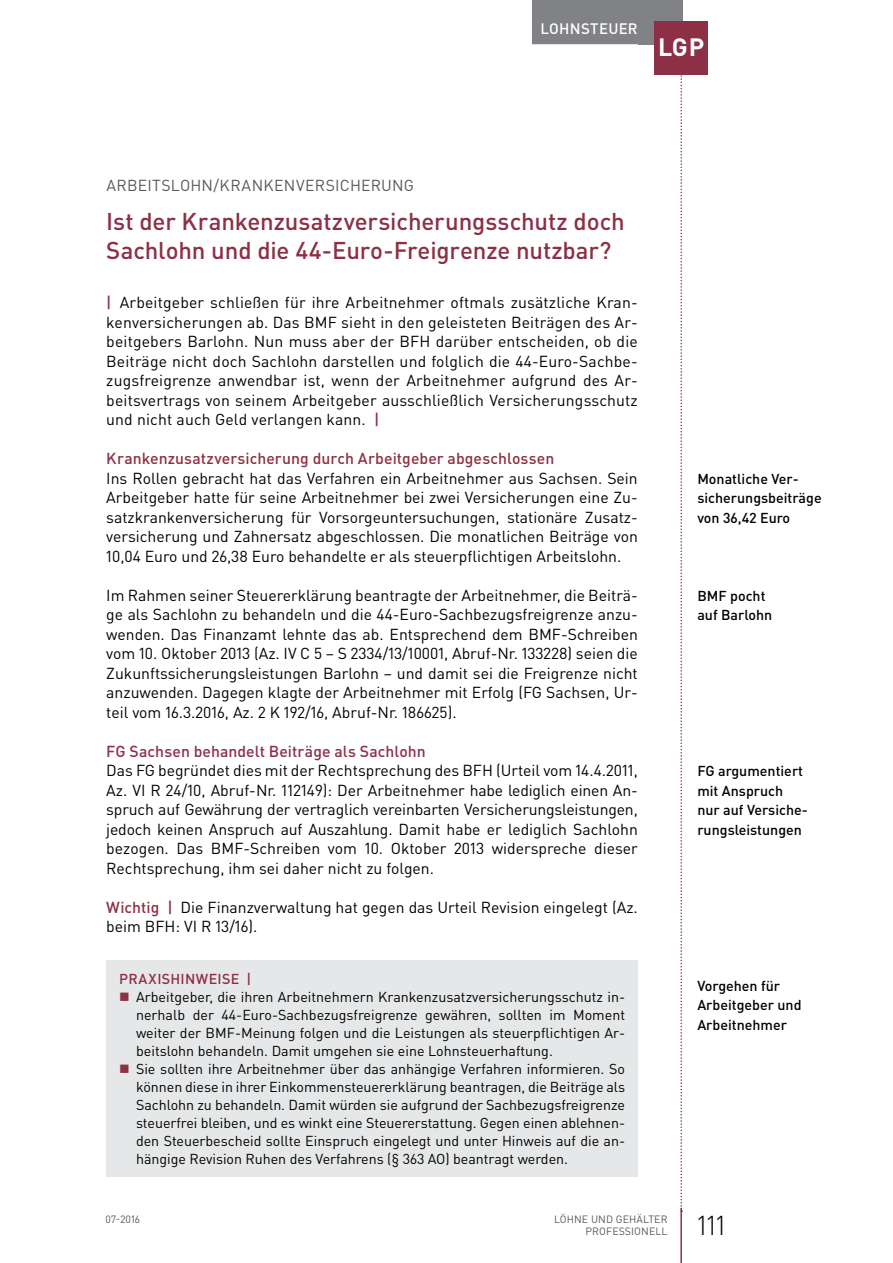
<style>
.page{position:relative;width:893px;height:1263px;background:#fff}
.page>*{position:absolute;margin:0;border:0;box-sizing:border-box;transform-origin:0 0}
.t1{font:300 27px "DIN Pro";color:#000}
.t2{font:700 24.75px "DIN Pro";color:#fff}
.t3{font:500 24px/28.5px "DIN Pro";letter-spacing:-.005em;color:#8d2f45}
.t4{font:15.75px/19.5px "DIN Pro";color:#000;text-align:justify}
.t5{font:500 15.75px "DIN Pro";letter-spacing:.005em;color:#8d2f45}
.t6{font:15.75px "DIN Pro";letter-spacing:.015em;color:#58595b}
.t7{font:500 15px "DIN Pro";letter-spacing:.015em;color:#fff}
.t8{font:14.25px/18px "DIN Pro";letter-spacing:-.005em;color:#000}
.t9{font:500 14.25px/19.5px "DIN Pro";color:#000}
.t10{font:500 14.25px "DIN Pro";letter-spacing:.025em;color:#8d2f45}
.t11{font:10.5px/12.8px "DIN Pro";letter-spacing:.01em;color:#58595b;text-align:right}
.s1{font-weight:500;color:#8d2f45}
</style>
<div class="page">
<svg style="left:680px;top:74px;width:2px;height:1134px"></svg>
<div style="left:638px;top:0;width:44px;height:44px;background:#808285"></div>
<hr style="left:680px;top:1208px;width:2px;height:55px;background:#8d2f45">
<div style="left:532px;top:0;width:114px;height:44px;background:#808285"></div>
<div style="left:655px;top:21px;width:53px;height:53px;background:#8d2f45"></div>
<div style="left:106px;top:960px;width:532px;height:217px;background:#e6e7e8"></div>
<p class="t7" style="left:540px;top:18px;width:99px">Lohnsteuer</p>
<h2 class="t2" style="left:658px;top:30px;width:48px">LGP</h2>
<p class="t6" style="left:106px;top:175px;width:309px">ARBEITSLOHN/KRANKENVERSICHERUNG</p>
<h3 class="t3" style="left:106px;top:206px;width:520px">Ist der Krankenzusatzversicherungsschutz doch<br>Sachlohn und die 44-Euro-Freigrenze nutzbar?</h3>
<p class="t4" style="left:106px;top:292px;width:533px"><span class="s1">|</span> Arbeitgeber schließen für ihre Arbeitnehmer oftmals zusätzliche Kran&shy;kenversicherungen ab. Das BMF sieht in den geleisteten Beiträgen des Ar&shy;beitgebers Barlohn. Nun muss aber der BFH darüber entscheiden, ob die Beiträge nicht doch Sachlohn darstellen und folglich die 44-Euro-Sachbe&shy;zugsfreigrenze anwendbar ist, wenn der Arbeitnehmer aufgrund des Ar&shy;beitsvertrags von seinem Arbeitgeber ausschließlich Versicherungsschutz und nicht auch Geld verlangen kann. <span class="s1">|</span></p>
<p class="t5" style="left:106px;top:448px;width:449px">Krankenzusatzversicherung durch Arbeitgeber abgeschlossen</p>
<p class="t4" style="left:106px;top:468px;width:533px">Ins Rollen gebracht hat das Verfahren ein Arbeitnehmer aus Sachsen. Sein Arbeitgeber hatte für seine Arbeitnehmer bei zwei Versicherungen eine Zu&shy;satzkrankenversicherung für Vorsorgeuntersuchungen, stationäre Zusatz&shy;versicherung und Zahnersatz abgeschlossen. Die monatlichen Beiträge von 10,04 Euro und 26,38 Euro behandelte er als steuerpflichtigen Arbeitslohn.</p>
<p class="t4" style="left:106px;top:585px;width:533px">Im Rahmen seiner Steuererklärung beantragte der Arbeitnehmer, die Beiträ&shy;ge als Sachlohn zu behandeln und die 44-Euro-Sachbezugsfreigrenze anzu&shy;wenden. Das Finanzamt lehnte das ab. Entsprechend dem BMF-Schreiben vom 10. Oktober 2013 (Az. IV C 5 – S 2334/13/10001, Abruf-Nr. 133228) seien die Zukunftssicherungsleistungen Barlohn – und damit sei die Freigrenze nicht anzuwenden. Dagegen klagte der Arbeitnehmer mit Erfolg (FG Sachsen, Ur&shy;teil vom 16.3.2016, Az. 2 K 192/16, Abruf-Nr. 186625).</p>
<p class="t5" style="left:106px;top:740px;width:321px">FG Sachsen behandelt Beiträge als Sachlohn</p>
<p class="t4" style="left:106px;top:760px;width:533px">Das FG begründet dies mit der Rechtsprechung des BFH (Urteil vom 14.4.2011, Az. VI R 24/10, Abruf-Nr. 112149): Der Arbeitnehmer habe lediglich einen An&shy;spruch auf Gewährung der vertraglich vereinbarten Versicherungsleistungen, jedoch keinen Anspruch auf Auszahlung. Damit habe er lediglich Sachlohn bezogen. Das BMF-Schreiben vom 10. Oktober 2013 widerspreche dieser Rechtsprechung, ihm sei daher nicht zu folgen.</p>
<p class="t4" style="left:106px;top:897px;width:533px"><span class="s1">Wichtig |</span> Die Finanzverwaltung hat gegen das Urteil Revision eingelegt (Az. beim BFH: VI R 13/16).</p>
<p class="t10" style="left:119px;top:969px;width:110px">PRAXISH INWEISE</p>
<p class="t10" style="left:246px;top:969px;width:6px">|</p>
<p class="t8" style="left:136px;top:987px;width:491px">Arbeitgeber, die ihren Arbeitnehmern Krankenzusatzversicherungsschutz in&shy;nerhalb der 44-Euro-Sachbezugsfreigrenze gewähren, sollten im Moment weiter der BMF-Meinung folgen und die Leistungen als steuerpflichtigen Ar&shy;beitslohn behandeln. Damit umgehen sie eine Lohnsteuerhaftung.<br>Sie sollten ihre Arbeitnehmer über das anhängige Verfahren informieren. So können diese in ihrer Einkommensteuererklärung beantragen, die Beiträge als Sachlohn zu behandeln. Damit würden sie aufgrund der Sachbezugsfreigrenze steuerfrei bleiben, und es winkt eine Steuererstattung. Gegen einen ablehnen&shy;den Steuerbescheid sollte Einspruch eingelegt und unter Hinweis auf die an&shy;hängige Revision Ruhen des Verfahrens (§ 363 AO) beantragt werden.</p>
<p class="t9" style="left:697px;top:468px;width:126px">Monatliche Ver&shy;sicherungsbeiträge von 36,42 Euro</p>
<p class="t9" style="left:697px;top:585px;width:76px">BMF pocht auf Barlohn</p>
<p class="t9" style="left:697px;top:761px;width:112px">FG argumentiert mit Anspruch nur auf Versiche&shy;rungsleistungen</p>
<p class="t9" style="left:697px;top:975px;width:106px">Vorgehen für<br>Arbeitgeber und<br>Arbeitnehmer</p>
<p class="t11" style="left:106px;top:1212px;width:36px">07-2016</p>
<p class="t11" style="left:554px;top:1212px;width:115px">LÖHNE UND GEHÄLTER<br>PROFESSIONELL</p>
<h1 class="t1" style="left:697px;top:1207px;width:30px">111</h1>
</div>
